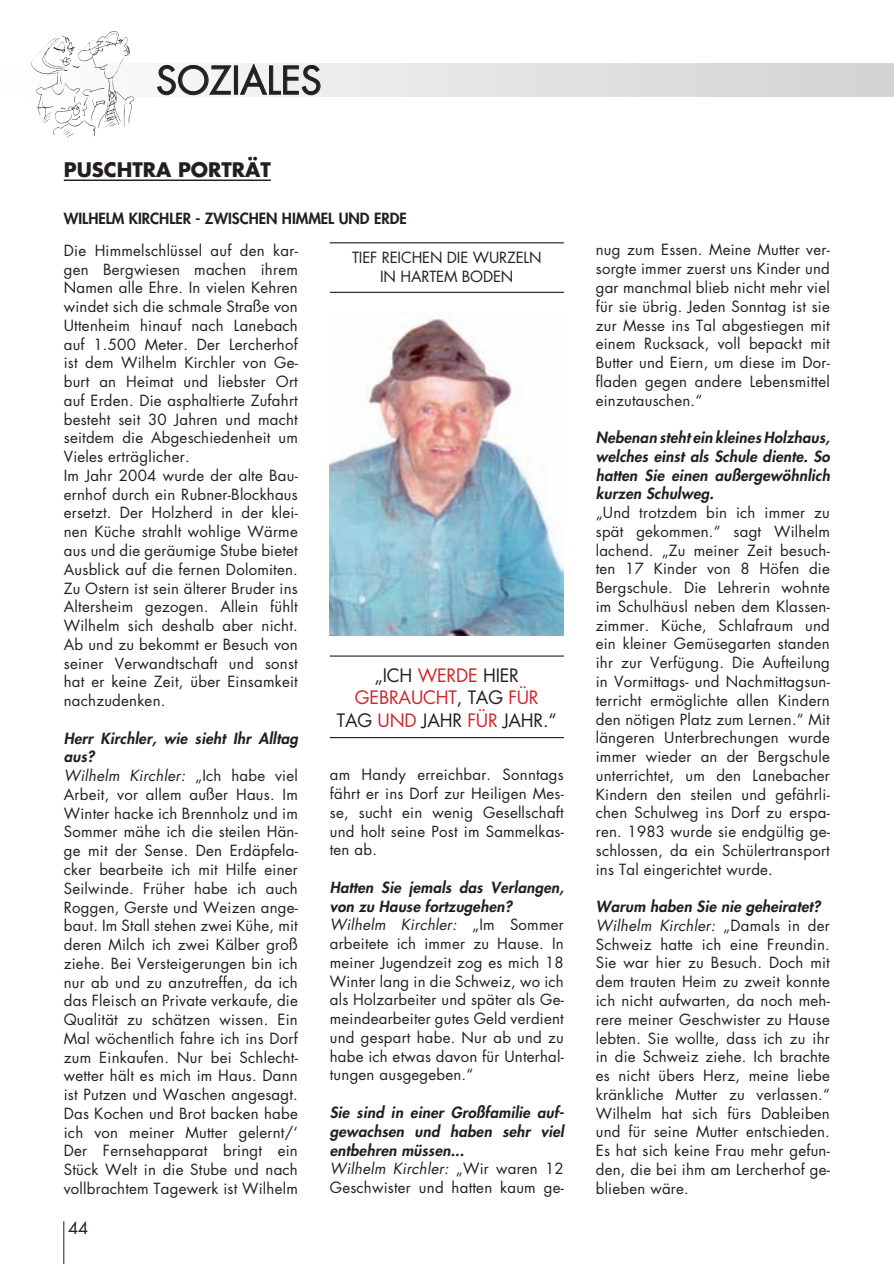
<style>
.page{position:relative;width:894px;height:1264px;background:#fff}
.page>*{position:absolute;margin:0;border:0;box-sizing:border-box;transform-origin:0 0}
.t1{font:37.5px "Futura";color:#231f20}
.t2{font:700 19.5px "Futura";color:#231f20}
.t3{font:18px/22.5px "Futura";letter-spacing:-.01em;color:#231f20;text-align:center}
.t4{font:16.5px "Futura";color:#231f20}
.t5{font:15px/18.8px "Futura";letter-spacing:.015em;color:#231f20}
.t6{font:italic 800 15px/18.8px "Futura";letter-spacing:.015em;color:#231f20}
.t7{font:800 15px "Futura";color:#231f20}
.t8{font:15px/18.8px "Futura";letter-spacing:-.01em;color:#231f20;text-align:center}
.s1{font-weight:800;font-style:italic}
.s2{font-style:italic}
.s3{color:#d1232a}
.s4{font-weight:400}
.s5{font-weight:400;font-style:normal}
</style>
<div class="page">
<svg style="left:164px;top:64px;width:729px;height:32px;background:#dfdfe1"></svg>
<hr style="left:64px;top:1220px;width:1px;height:43px;background:#231f20">
<img style="left:31px;top:31px;width:103px;height:107px">
<hr style="left:64px;top:179px;width:207px;height:2px;background:#231f20">
<img style="left:330px;top:314px;width:233px;height:321px">
<hr style="left:330px;top:242px;width:233px;height:1px;background:#000">
<hr style="left:330px;top:292px;width:233px;height:1px;background:#000">
<hr style="left:330px;top:655px;width:233px;height:1px;background:#000">
<hr style="left:330px;top:737px;width:233px;height:1px;background:#000">
<svg style="left:157px;top:65px;width:75px;height:30px"></svg>
<div style="left:234px;top:66px;width:4px;height:28px;border:1px solid #231f20"></div>
<svg style="left:240px;top:63px;width:80px;height:32px"></svg>
<h1 class="t1" style="left:156px;top:55px;width:167px">SOZIALES</h1>
<h2 class="t2" style="left:64px;top:156px;width:208px">PUSCHTRA PORTRÄT</h2>
<p class="t7" style="left:64px;top:208px;width:344px">WILHELM KIRCHLER - ZWISCHEN HIMMEL UND ERDE</p>
<p class="t5" style="left:64px;top:241px;width:235px">Die Himmelschlüssel auf den kar&shy;gen Bergwiesen machen ihrem<br>Namen alle Ehre. In vielen Kehren windet sich die schmale Straße von<br>Uttenheim hinauf nach Lanebach auf 1.500 Meter. Der Lercherhof ist dem Wilhelm Kirchler von Ge&shy;burt an Heimat und liebster Ort auf Erden. Die asphaltierte Zufahrt besteht seit 30 Jahren und macht seitdem die Abgeschiedenheit um<br>Vieles erträglicher.<br>Im Jahr 2004 wurde der alte Bau&shy;ernhof durch ein Rubner-Blockhaus ersetzt. Der Holzherd in der klei&shy;nen Küche strahlt wohlige Wärme aus und die geräumige Stube bietet<br>Ausblick auf die fernen Dolomiten.<br>Zu Ostern ist sein älterer Bruder ins<br>Altersheim gezogen. Allein fühlt<br>Wilhelm sich deshalb aber nicht.<br>Ab und zu bekommt er Besuch von seiner Verwandtschaft und sonst hat er keine Zeit, über Einsamkeit nachzudenken.</p>
<p class="t5" style="left:64px;top:728px;width:235px"><span class="s1">Herr Kirchler, wie sieht Ihr Alltag aus?<br></span><span class="s2">Wilhelm Kirchler:</span> „Ich habe viel<br>Arbeit, vor allem außer Haus. Im<br>Winter hacke ich Brennholz und im<br>Sommer mähe ich die steilen Hän&shy;ge mit der Sense. Den Erdäpfela&shy;cker bearbeite ich mit Hilfe einer<br>Seilwinde. Früher habe ich auch<br>Roggen, Gerste und Weizen ange&shy;baut. Im Stall stehen zwei Kühe, mit deren Milch ich zwei Kälber groß ziehe. Bei Versteigerungen bin ich nur ab und zu anzutreffen, da ich das Fleisch an Private verkaufe, die<br>Qualität zu schätzen wissen. Ein<br>Mal wöchentlich fahre ich ins Dorf zum Einkaufen. Nur bei Schlecht&shy;wetter hält es mich im Haus. Dann ist Putzen und Waschen angesagt.<br>Das Kochen und Brot backen habe ich von meiner Mutter gelernt/‘<br>Der Fernsehapparat bringt ein<br>Stück Welt in die Stube und nach vollbrachtem Tagewerk ist Wilhelm</p>
<p class="t4" style="left:68px;top:1216px;width:22px">44</p>
<p class="t8" style="left:352px;top:248px;width:191px">TIEF REICHEN DIE WURZELN<br>IN HARTEM BODEN</p>
<p class="t3" style="left:337px;top:663px;width:221px">„ICH <span class="s3">WERDE</span> HIER<br><span class="s3">GEBRAUCHT</span>, TAG <span class="s3">FÜR<br></span>TAG <span class="s3">UND</span> JAHR <span class="s3">FÜR</span> JAHR.“</p>
<p class="t5" style="left:330px;top:765px;width:235px;text-align:justify">am Handy erreichbar. Sonntags fährt er ins Dorf zur Heiligen Mes&shy;se, sucht ein wenig Gesellschaft und holt seine Post im Sammelkas&shy;ten ab.</p>
<p class="t5" style="left:330px;top:877px;width:235px"><span class="s1">Hatten Sie jemals das Verlangen, von zu Hause fortzugehen?<br></span><span class="s2">Wilhelm Kirchler:</span> „Im Sommer arbeitete ich immer zu Hause. In meiner Jugendzeit zog es mich 18<br>Winter lang in die Schweiz, wo ich als Holzarbeiter und später als Ge&shy;meindearbeiter gutes Geld verdient und gespart habe. Nur ab und zu habe ich etwas davon für Unterhal&shy;tungen ausgegeben.“</p>
<p class="t6" style="left:330px;top:1102px;width:236px">Sie sind in einer Großfamilie auf&shy;gewachsen und haben sehr viel entbehren müssen...<br><span class="s4">Wilhelm Kirchler:</span> <span class="s5">„Wir waren 12<br>Geschwister und hatten kaum ge-</span></p>
<p class="t5" style="left:595px;top:240px;width:235px;text-align:justify">nug zum Essen. Meine Mutter ver&shy;sorgte immer zuerst uns Kinder und gar manchmal blieb nicht mehr viel für sie übrig. Jeden Sonntag ist sie zur Messe ins Tal abgestiegen mit einem Rucksack, voll bepackt mit Butter und Eiern, um diese im Dor&shy;fladen gegen andere Lebensmittel einzutauschen.“</p>
<p class="t6" style="left:595px;top:428px;width:235px;text-align:justify">Nebenan steht ein kleines Holzhaus, welches einst als Schule diente. So hatten Sie einen außergewöhnlich kurzen Schulweg.</p>
<p class="t5" style="left:595px;top:503px;width:235px;text-align:justify">„Und trotzdem bin ich immer zu spät gekommen.“ sagt Wilhelm lachend. „Zu meiner Zeit besuch&shy;ten 17 Kinder von 8 Höfen die Bergschule. Die Lehrerin wohnte im Schulhäusl neben dem Klassen&shy;zimmer. Küche, Schlafraum und ein kleiner Gemüsegarten standen ihr zur Verfügung. Die Aufteilung in Vormittags- und Nachmittagsun&shy;terricht ermöglichte allen Kindern den nötigen Platz zum Lernen.“ Mit längeren Unterbrechungen wurde immer wieder an der Bergschule unterrichtet, um den Lanebacher Kindern den steilen und gefährli&shy;chen Schulweg ins Dorf zu erspa&shy;ren. 1983 wurde sie endgültig ge&shy;schlossen, da ein Schülertransport ins Tal eingerichtet wurde.</p>
<p class="t5" style="left:595px;top:896px;width:235px"><span class="s1">Warum haben Sie nie geheiratet?<br></span><span class="s2">Wilhelm Kirchler:</span> „Damals in der<br>Schweiz hatte ich eine Freundin.<br>Sie war hier zu Besuch. Doch mit dem trauten Heim zu zweit konnte ich nicht aufwarten, da noch meh&shy;rere meiner Geschwister zu Hause lebten. Sie wollte, dass ich zu ihr in die Schweiz ziehe. Ich brachte es nicht übers Herz, meine liebe kränkliche Mutter zu verlassen.“<br>Wilhelm hat sich fürs Dableiben und für seine Mutter entschieden.<br>Es hat sich keine Frau mehr gefun&shy;den, die bei ihm am Lercherhof ge&shy;blieben wäre.</p>
</div>
